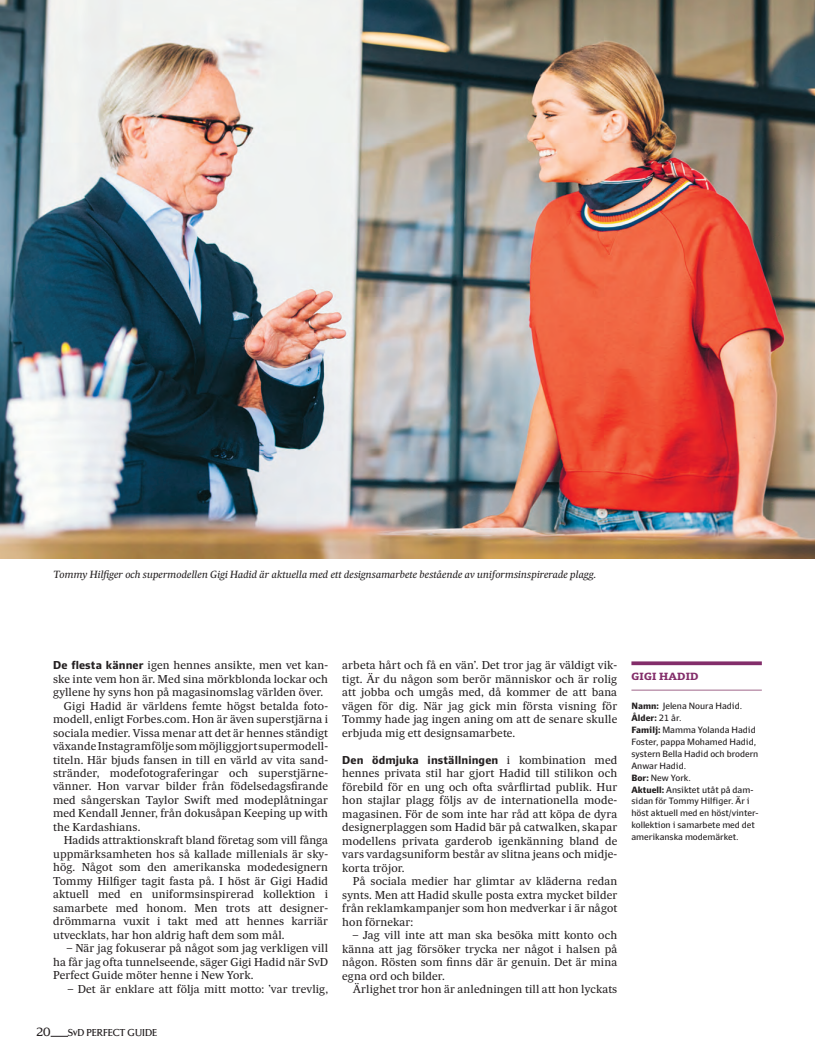
<style>
.page{position:relative;width:815px;height:1063px;background:#fff}
.page>*{position:absolute;margin:0;border:0;box-sizing:border-box;transform-origin:0 0}
.t1{font:11.88px "Sv D Forsberg Web";color:#231f20}
.t2{font:11px/13.5px "Sueca Tx";letter-spacing:.01em;color:#231f20;text-align:justify}
.t3{font:italic 10px "Sueca Tx";letter-spacing:-.01em;color:#231f20}
.t4{font:10px "Sv D Forsberg Web";color:#231f20}
.t5{font:700 10px "Sueca Slab";letter-spacing:.02em;color:#832d6a}
.t6{font:8.75px/11.9px "Sueca Nano";color:#231f20}
.t7{font:700 8.75px "Sueca Nano";color:#231f20}
.s1{font-family:"Sueca Sans";font-weight:700}
.s2{font-weight:700}
.s3{font-weight:400}
</style>
<div class="page">
<svg style="left:51px;top:1036px;width:17px;height:1px"></svg>
<img style="left:0;top:0;width:815px;height:558px">
<hr style="left:631px;top:690px;width:131px;height:1px;background:#9f6589">
<svg style="left:631px;top:661px;width:131px;height:4px"></svg>
<p class="t3" style="left:53px;top:568px;width:544px">Tommy Hilfiger och supermodellen Gigi Hadid är aktuella med ett designsamarbete bestående av uniformsinspirerade plagg.</p>
<p class="t2" style="left:53px;top:658px;width:276px"><span class="s1">De flesta känner</span> igen hennes ansikte, men vet kan&shy;ske inte vem hon är. Med sina mörkblonda lockar och gyllene hy syns hon på magasinomslag världen över.</p>
<p class="t2" style="left:53px;top:699px;width:276px;text-indent:11px">Gigi Hadid är världens femte högst betalda foto&shy;modell, enligt Forbes.com. Hon är även superstjärna i sociala medier. Vissa menar att det är hennes ständigt växande Instagramfölje som möjliggjort supermodell&shy;titeln. Här bjuds fansen in till en värld av vita sand&shy;stränder, modefotograferingar och superstjärne&shy;vänner. Hon varvar bilder från födelsedagsfirande med sångerskan Taylor Swift med modeplåtningar med Kendall Jenner, från dokusåpan Keeping up with the Kardashians.</p>
<p class="t2" style="left:53px;top:834px;width:276px;text-indent:11px">Hadids attraktionskraft bland företag som vill fånga uppmärksamheten hos så kallade millenials är sky&shy;hög. Något som den amerikanska modedesignern Tommy Hilfiger tagit fasta på. I höst är Gigi Hadid aktuell med en uniformsinspirerad kollektion i samarbete med honom. Men trots att designer&shy;drömmarna vuxit i takt med att hennes karriär utvecklats, har hon aldrig haft dem som mål.</p>
<p class="t2" style="left:53px;top:942px;width:277px;text-indent:14px">– När jag fokuserar på något som jag verkligen vill ha får jag ofta tunnelseende, säger Gigi Hadid när SvD Perfect Guide möter henne i New York.</p>
<p class="t2" style="left:68px;top:982px;width:262px">– Det är enklare att följa mitt motto: ’var trevlig,</p>
<p class="t1" style="left:36px;top:1026px;width:16px">20</p>
<p class="t4" style="left:68px;top:1027px;width:90px">SVD2 PERFECT GUIDE</p>
<p class="t2" style="left:342px;top:659px;width:277px">arbeta hårt och få en vän’. Det tror jag är väldigt vik&shy;tigt. Är du någon som berör människor och är rolig att jobba och umgås med, då kommer de att bana vägen för dig. När jag gick min första visning för Tommy hade jag ingen aning om att de senare skulle erbjuda mig ett designsamarbete.</p>
<p class="t2" style="left:342px;top:753px;width:277px"><span class="s1">Den ödmjuka inställningen</span> i kombination med hennes privata stil har gjort Hadid till stilikon och förebild för en ung och ofta svårflirtad publik. Hur hon stajlar plagg följs av de internationella mode&shy;magasinen. För de som inte har råd att köpa de dyra designerplaggen som Hadid bär på catwalken, skapar modellens privata garderob igenkänning bland de vars vardagsuniform består av slitna jeans och midje&shy;korta tröjor.</p>
<p class="t2" style="left:342px;top:875px;width:277px;text-indent:11px">På sociala medier har glimtar av kläderna redan synts. Men att Hadid skulle posta extra mycket bilder från reklamkampanjer som hon medverkar i är något hon förnekar:</p>
<p class="t2" style="left:342px;top:928px;width:277px;text-indent:11px">– Jag vill inte att man ska besöka mitt konto och känna att jag försöker trycka ner något i halsen på någon. Rösten som finns där är genuin. Det är mina egna ord och bilder.</p>
<p class="t2" style="left:353px;top:982px;width:266px">Ärlighet tror hon är anledningen till att hon lyckats</p>
<p class="t5" style="left:631px;top:670px;width:69px">GIGI HADID</p>
<p class="t6" style="left:631px;top:700px;width:112px"><span class="s2">Namn:</span> Jelena Noura Hadid.</p>
<p class="t7" style="left:631px;top:713px;width:52px">Ålder: <span class="s3">21 år.</span></p>
<p class="t6" style="left:631px;top:724px;width:128px"><span class="s2">Familj:</span> Mamma Yolanda Hadid<br>Foster, pappa Mohamed Hadid, systern Bella Hadid och brodern<br>Anwar Hadid.</p>
<p class="t6" style="left:631px;top:772px;width:61px"><span class="s2">Bor:</span> New York.</p>
<p class="t6" style="left:631px;top:783px;width:129px"><span class="s2">Aktuell:</span> Ansiktet utåt på dam&shy;sidan för Tommy Hilfiger. Är i höst aktuell med en höst/vinter&shy;kollektion i samarbete med det amerikanska modemärket.</p>
</div>
